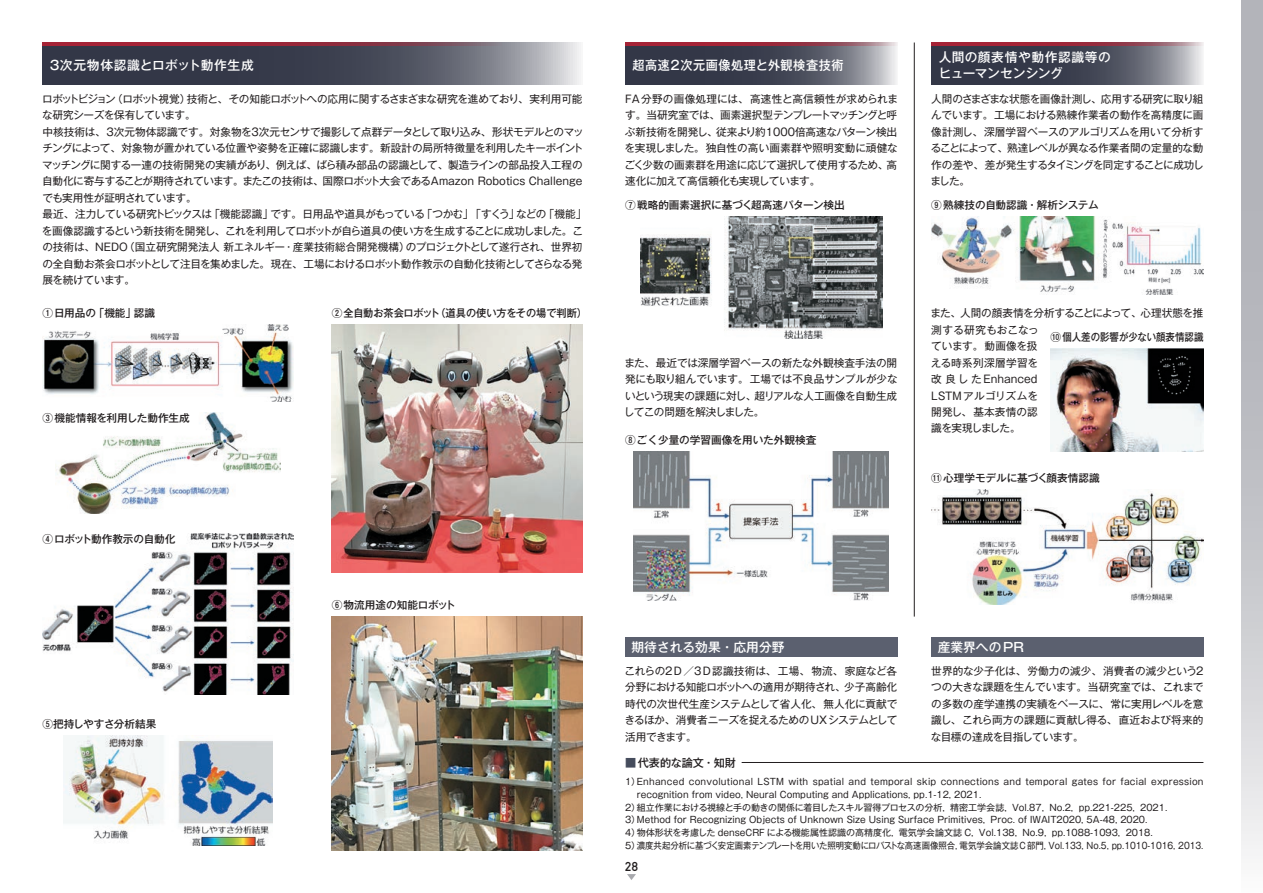
<style>
.page{position:relative;width:1263px;height:893px;background:#fff}
.page>*{position:absolute;margin:0;border:0;box-sizing:border-box;transform-origin:0 0}
.t1{font:500 12.75px/15.9px "Gothic MB101 Pro";letter-spacing:.02em;color:#fff}
.t2{font:500 12.75px "Gothic MB101 Pro";color:#fff}
.t3{font:500 12.75px "Gothic MB101 Pro";letter-spacing:.045em;color:#fff;scale:.95 1}
.t4{font:500 12.75px "Gothic MB101 Pro";letter-spacing:.045em;color:#fff}
.t5{font:12.75px "DIN Mittelschrift Std";color:#231f20}
.t6{font:500 11.1px "Gothic MB101 Pro";color:#231f20}
.t7{font:10.65px/16.5px "Gothic MB101 Pro";letter-spacing:-.03em;color:#231f20;text-align:justify}
.t8{font:500 10.65px "Gothic MB101 Pro";color:#231f20}
.t9{font:10.65px/16.5px "Gothic MB101 Pro";color:#231f20}
.t10{font:9px "Gothic MB101 Pro";color:#231f20}
.t11{font:9px "Gothic MB101 Pro";letter-spacing:.025em;color:#231f20}
.s1{color:#454c5c}
</style>
<div class="page">
<svg style="left:1242px;top:0;width:21px;height:856px;background:#c3c4c9"></svg>
<svg style="left:43px;top:43px;width:538px;height:42px;background:#545865"></svg>
<hr style="left:43px;top:43px;width:459px;height:3px;background:#c21f32">
<svg style="left:931px;top:46px;width:272px;height:39px;background:#535664"></svg>
<hr style="left:931px;top:43px;width:272px;height:3px;background:#c21f32">
<svg style="left:625px;top:46px;width:272px;height:39px;background:#535664"></svg>
<hr style="left:625px;top:43px;width:272px;height:3px;background:#c21f32">
<hr style="left:742px;top:762px;width:461px;height:1px;background:#231f20">
<hr style="left:914px;top:43px;width:1px;height:574px;background:#231f20">
<div style="left:625px;top:638px;width:272px;height:19px;background:#5b606f"></div>
<div style="left:931px;top:638px;width:272px;height:19px;background:#5b606f"></div>
<img style="left:43px;top:325px;width:250px;height:76px">
<img style="left:332px;top:325px;width:251px;height:247px">
<img style="left:55px;top:412px;width:226px;height:101px">
<img style="left:332px;top:617px;width:251px;height:233px">
<img style="left:43px;top:534px;width:250px;height:160px">
<img style="left:64px;top:736px;width:208px;height:109px">
<img style="left:640px;top:217px;width:242px;height:121px">
<img style="left:634px;top:451px;width:255px;height:149px">
<img style="left:931px;top:217px;width:272px;height:78px">
<img style="left:931px;top:490px;width:272px;height:114px">
<img style="left:1050px;top:349px;width:153px;height:103px">
<svg style="left:627px;top:874px;width:9px;height:6px"></svg>
<p class="t4" style="left:50px;top:55px;width:205px">3次元物体認識とロボット動作生成</p>
<p class="t1" style="left:939px;top:48px;width:174px">人間の顔表情や動作認識等のヒューマンセンシング</p>
<p class="t3" style="left:632px;top:55px;width:224px">超高速2次元画像処理と外観検査技術</p>
<p class="t7" style="left:42px;top:89px;width:546px;text-align:left">ロボットビジョン（ロボット視覚）技術と、その知能ロボットへの応用に関するさまざまな研究を進めており、実利用可能な研究シーズを保有しています。<br>中核技術は、3次元物体認識です。対象物を3次元センサで撮影して点群データとして取り込み、形状モデルとのマッチングによって、対象物が置かれている位置や姿勢を正確に認識します。新設計の局所特徴量を利用したキーポイントマッチングに関する一連の技術開発の実績があり、例えば、ばら積み部品の認識として、製造ラインの部品投入工程の自動化に寄与することが期待されています。またこの技術は、国際ロボット大会であるAmazon Robotics Challengeでも実用性が証明されています。<br>最近、注力している研究トピックスは「機能認識」です。日用品や道具がもっている「つかむ」「すくう」などの「機能」を画像認識するという新技術を開発し、これを利用してロボットが自ら道具の使い方を生成することに成功しました。この技術は、NEDO（国立研究開発法人 新エネルギー・産業技術総合開発機構）のプロジェクトとして遂行され、世界初の全自動お茶会ロボットとして注目を集めました。現在、工場におけるロボット動作教示の自動化技術としてさらなる発展を続けています。</p>
<p class="t8" style="left:43px;top:304px;width:114px">①日用品の「機能」認識</p>
<p class="t8" style="left:332px;top:304px;width:257px">②全自動お茶会ロボット（道具の使い方をその場で判断）</p>
<p class="t8" style="left:43px;top:409px;width:149px">③機能情報を利用した動作生成</p>
<p class="t8" style="left:43px;top:530px;width:134px">④ロボット動作教示の自動化</p>
<p class="t8" style="left:43px;top:715px;width:115px">⑤把持しやすさ分析結果</p>
<p class="t8" style="left:332px;top:596px;width:125px">⑥物流用途の知能ロボット</p>
<p class="t7" style="left:624px;top:89px;width:275px">FA分野の画像処理には、高速性と高信頼性が求められます。当研究室では、画素選択型テンプレートマッチングと呼ぶ新技術を開発し、従来より約1000倍高速なパターン検出を実現しました。独自性の高い画素群や照明変動に頑健なごく少数の画素群を用途に応じて選択して使用するため、高速化に加えて高信頼化も実現しています。</p>
<p class="t8" style="left:625px;top:196px;width:221px">⑦戦略的画素選択に基づく超高速パターン検出</p>
<p class="t7" style="left:930px;top:89px;width:275px">人間のさまざまな状態を画像計測し、応用する研究に取り組んでいます。工場における熟練作業者の動作を高精度に画像計測し、深層学習ベースのアルゴリズムを用いて分析することによって、熟達レベルが異なる作業者間の定量的な動作の差や、差が発生するタイミングを同定することに成功しました。</p>
<p class="t8" style="left:931px;top:196px;width:169px">⑨熟練技の自動認識・解析システム</p>
<p class="t7" style="left:624px;top:353px;width:275px">また、最近では深層学習ベースの新たな外観検査手法の開発にも取り組んでいます。工場では不良品サンプルが少ないという現実の課題に対し、超リアルな人工画像を自動生成してこの問題を解決しました。</p>
<p class="t8" style="left:625px;top:431px;width:193px">⑧ごく少量の学習画像を用いた外観検査</p>
<p class="t9" style="left:930px;top:303px;width:274px">また、人間の顔表情を分析することによって、心理状態を推測する研究もおこなっ<br>ています。動画像を扱<br>える時系列深層学習を<br>改良したEnhanced<br>LSTMアルゴリズムを<br>開発し、基本表情の認<br>識を実現しました。</p>
<p class="t8" style="left:931px;top:469px;width:170px">⑪心理学モデルに基づく顔表情認識</p>
<p class="t8" style="left:1050px;top:328px;width:155px">⑩個人差の影響が少ない顔表情認識</p>
<p class="t2" style="left:631px;top:637px;width:155px">期待される効果・応用分野</p>
<p class="t2" style="left:938px;top:637px;width:88px">産業界へのPR</p>
<p class="t7" style="left:624px;top:661px;width:274px">これらの2D／3D認識技術は、工場、物流、家庭など各分野における知能ロボットへの適用が期待され、少子高齢化時代の次世代生産システムとして省人化、無人化に貢献できるほか、消費者ニーズを捉えるためのUXシステムとして活用できます。</p>
<p class="t7" style="left:931px;top:661px;width:274px">世界的な少子化は、労働力の減少、消費者の減少という2つの大きな課題を生んでいます。当研究室では、これまでの多数の産学連携の実績をベースに、常に実用レベルを意識し、これら両方の課題に貢献し得る、直近および将来的な目標の達成を目指しています。</p>
<p class="t6" style="left:625px;top:753px;width:112px"><span class="s1">■</span>代表的な論文・知財</p>
<p class="t11" style="left:625px;top:774px;width:580px">1）Enhanced convolutional LSTM with spatial and temporal skip connections and temporal gates for facial expression</p>
<p class="t10" style="left:637px;top:787px;width:346px">recognition from video, Neural Computing and Applications, pp.1-12, 2021.</p>
<p class="t10" style="left:625px;top:800px;width:544px">2）組立作業における視線と手の動きの関係に着目したスキル習得プロセスの分析，精密工学会誌，Vol.87，No.2，pp.221-225，2021.</p>
<p class="t10" style="left:625px;top:812px;width:524px">3）Method for Recognizing Objects of Unknown Size Using Surface Primitives，Proc. of IWAIT2020, 5A-48, 2020.</p>
<p class="t10" style="left:625px;top:825px;width:536px">4）物体形状を考慮した denseCRF による機能属性認識の高精度化，電気学会論文誌 C，Vol.138，No.9，pp.1088-1093，2018．</p>
<p class="t10" style="left:625px;top:838px;width:580px">5）濃度共起分析に基づく安定画素テンプレートを用いた照明変動にロバストな高速画像照合，電気学会論文誌C部門，Vol.133, No.5, pp.1010-1016, 2013.</p>
<p class="t5" style="left:625px;top:859px;width:14px">28</p>
</div>
